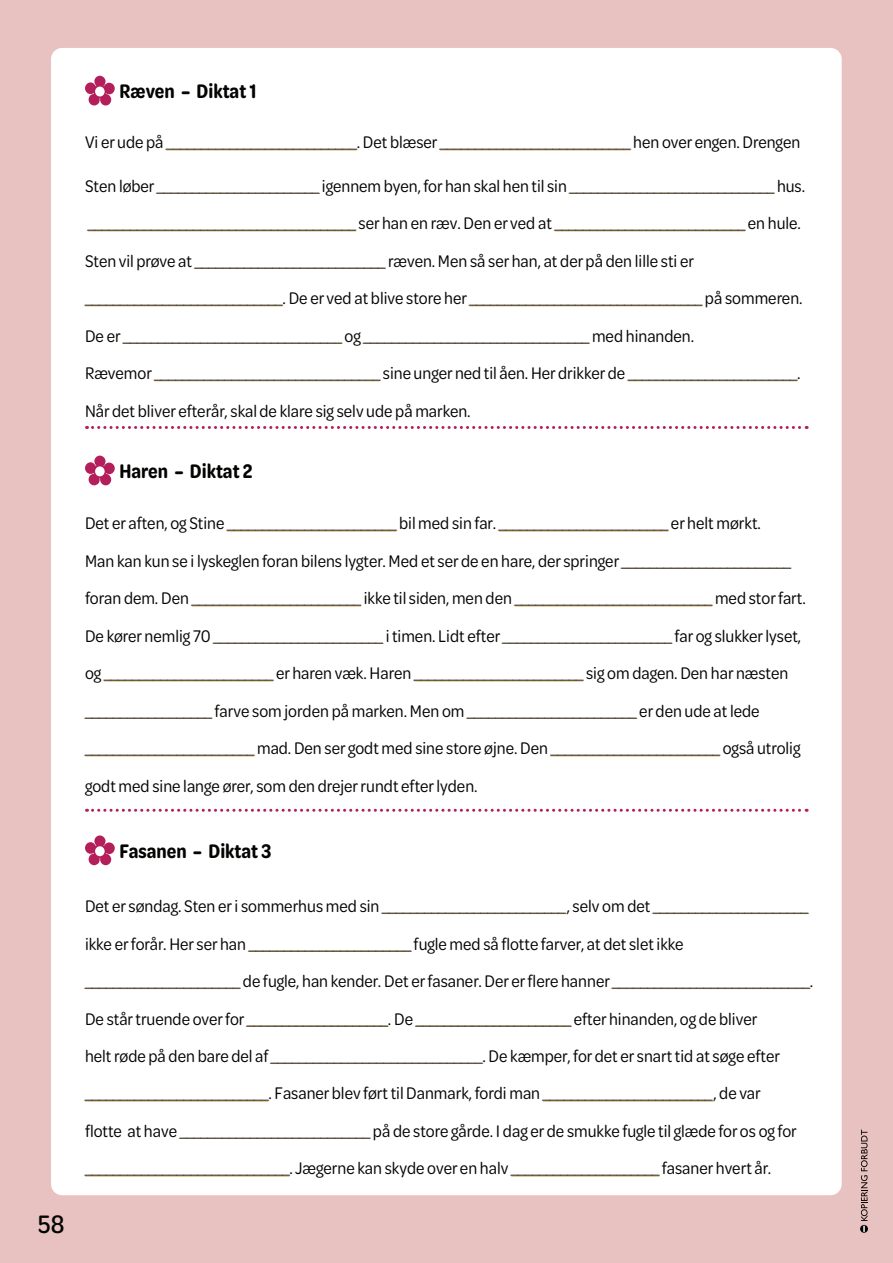
<style>
.page{position:relative;width:893px;height:1263px;background:#e7c2c1}
.page>*{position:absolute;margin:0;border:0;box-sizing:border-box;transform-origin:0 0}
.t1{font:500 27px "Omnes Cond";color:#040503}
.t2{font:600 21px "Omnes Cond";color:#040503}
.t3{font:18px/37.5px "Omnes Cond";color:#040503}
.t4{font:18px/37.5px "Omnes Cond";color:#474848}
.s1{color:#040503}
.s2{color:#474848}
</style>
<div class="page">
<div style="left:51px;top:48px;width:791px;height:1147px;background:#fff;border-radius:11px"></div>
<svg style="left:860px;top:1225px;width:8px;height:8px"></svg>
<svg style="left:861px;top:1130px;width:6px;height:102px"></svg>
<svg style="left:87px;top:426px;width:720px;height:3px"></svg>
<svg style="left:87px;top:809px;width:720px;height:3px"></svg>
<svg style="left:85px;top:76px;width:30px;height:29px"></svg>
<hr style="left:166px;top:150px;width:191px;height:1px;background:#d79727">
<hr style="left:440px;top:150px;width:190px;height:1px;background:#d79727">
<hr style="left:157px;top:193px;width:162px;height:1px;background:#d79727">
<hr style="left:570px;top:193px;width:204px;height:1px;background:#d79727">
<hr style="left:88px;top:231px;width:268px;height:1px;background:#d79727">
<hr style="left:555px;top:231px;width:190px;height:1px;background:#d79727">
<hr style="left:195px;top:268px;width:190px;height:1px;background:#d79727">
<hr style="left:85px;top:306px;width:198px;height:1px;background:#d79727">
<hr style="left:469px;top:306px;width:233px;height:1px;background:#d79727">
<hr style="left:123px;top:343px;width:219px;height:1px;background:#d79727">
<hr style="left:363px;top:343px;width:226px;height:1px;background:#d79727">
<hr style="left:154px;top:381px;width:226px;height:1px;background:#d79727">
<hr style="left:628px;top:381px;width:169px;height:1px;background:#d79727">
<svg style="left:85px;top:456px;width:30px;height:29px"></svg>
<hr style="left:227px;top:531px;width:169px;height:1px;background:#d79727">
<hr style="left:499px;top:531px;width:169px;height:1px;background:#d79727">
<hr style="left:621px;top:568px;width:170px;height:1px;background:#d79727">
<hr style="left:192px;top:606px;width:169px;height:1px;background:#d79727">
<hr style="left:515px;top:606px;width:197px;height:1px;background:#d79727">
<hr style="left:214px;top:643px;width:169px;height:1px;background:#d79727">
<hr style="left:503px;top:643px;width:169px;height:1px;background:#d79727">
<hr style="left:104px;top:681px;width:169px;height:1px;background:#d79727">
<hr style="left:414px;top:681px;width:169px;height:1px;background:#d79727">
<hr style="left:85px;top:718px;width:127px;height:1px;background:#d79727">
<hr style="left:467px;top:718px;width:169px;height:1px;background:#d79727">
<hr style="left:85px;top:756px;width:169px;height:1px;background:#d79727">
<hr style="left:551px;top:756px;width:169px;height:1px;background:#d79727">
<svg style="left:85px;top:835px;width:30px;height:30px"></svg>
<hr style="left:382px;top:913px;width:185px;height:1px;background:#d79727">
<hr style="left:653px;top:913px;width:155px;height:1px;background:#d79727">
<hr style="left:249px;top:951px;width:162px;height:1px;background:#d79727">
<hr style="left:85px;top:988px;width:155px;height:1px;background:#d79727">
<hr style="left:612px;top:988px;width:198px;height:1px;background:#d79727">
<hr style="left:247px;top:1026px;width:141px;height:1px;background:#d79727">
<hr style="left:416px;top:1026px;width:155px;height:1px;background:#d79727">
<hr style="left:271px;top:1063px;width:211px;height:1px;background:#d79727">
<hr style="left:85px;top:1101px;width:183px;height:1px;background:#d79727">
<hr style="left:543px;top:1101px;width:170px;height:1px;background:#d79727">
<hr style="left:180px;top:1138px;width:190px;height:1px;background:#d79727">
<hr style="left:85px;top:1176px;width:205px;height:1px;background:#d79727">
<hr style="left:511px;top:1176px;width:148px;height:1px;background:#d79727">
<h1 class="t1" style="left:38px;top:1208px;width:28px">58</h1>
<p class="t2" style="left:119px;top:83px;width:139px">Ræven – Diktat 1</p>
<p class="t4" style="left:85px;top:125px;width:717px"><span class="s1">Vi er ude på</span> ___________________________<span class="s1">. Det blæser</span> ___________________________ <span class="s1">hen over engen. Drengen</span></p>
<p class="t4" style="left:85px;top:169px;width:722px"><span class="s1">Sten løber</span> _______________________ <span class="s1">igennem byen, for han skal hen til sin</span> _____________________________ <span class="s1">hus. </span>______________________________________ <span class="s1">ser han en ræv. Den er ved at</span> ___________________________ <span class="s1">en hule.<br>Sten vil prøve at</span> ___________________________ <span class="s1">ræven. Men så ser han, at der på den lille sti er </span>____________________________<span class="s1">. De er ved at blive store her</span> _________________________________ <span class="s1">på sommeren.<br>De er</span> _______________________________ <span class="s1">og</span> ________________________________ <span class="s1">med hinanden.<br>Rævemor</span> ________________________________ <span class="s1">sine unger ned til åen. Her drikker de</span> ________________________<span class="s1">.<br>Når det bliver efterår, skal de klare sig selv ude på marken.</span></p>
<p class="t2" style="left:119px;top:463px;width:134px">Haren – Diktat 2</p>
<p class="t3" style="left:85px;top:506px;width:722px">Det er aften, og Stine <span class="s2">________________________</span> bil med sin far. <span class="s2">________________________</span> er helt mørkt.<br>Man kan kun se i lyskeglen foran bilens lygter. Med et ser de en hare, der springer <span class="s2">________________________ </span>foran dem. Den <span class="s2">________________________</span> ikke til siden, men den <span class="s2">____________________________</span> med stor fart.<br>De kører nemlig 70 <span class="s2">________________________</span> i timen. Lidt efter <span class="s2">________________________</span> far og slukker lyset, og <span class="s2">________________________</span> er haren væk. Haren <span class="s2">________________________</span> sig om dagen. Den har næsten <span class="s2">__________________</span> farve som jorden på marken. Men om <span class="s2">________________________</span> er den ude at lede <span class="s2">________________________</span> mad. Den ser godt med sine store øjne. Den <span class="s2">________________________</span> også utrolig godt med sine lange ører, som den drejer rundt efter lyden.</p>
<p class="t2" style="left:119px;top:843px;width:153px">Fasanen – Diktat 3</p>
<p class="t3" style="left:85px;top:889px;width:730px">Det er søndag. Sten er i sommerhus med sin <span class="s2">__________________________</span>, selv om det <span class="s2">______________________ </span>ikke er forår. Her ser han <span class="s2">_______________________</span> fugle med så flotte farver, at det slet ikke <span class="s2">______________________</span> de fugle, han kender. Det er fasaner. Der er flere hanner <span class="s2">____________________________</span>.<br>De står truende over for <span class="s2">____________________</span>. De <span class="s2">______________________</span> efter hinanden, og de bliver<br>helt røde på den bare del af <span class="s2">______________________________</span>. De kæmper, for det er snart tid at søge efter <span class="s2">__________________________</span>. Fasaner blev ført til Danmark, fordi man <span class="s2">________________________</span>, de var<br>flotte at have <span class="s2">___________________________</span> på de store gårde. I dag er de smukke fugle til glæde for os og for <span class="s2">_____________________________</span>. Jægerne kan skyde over en halv <span class="s2">_____________________</span> fasaner hvert år.</p>
</div>
